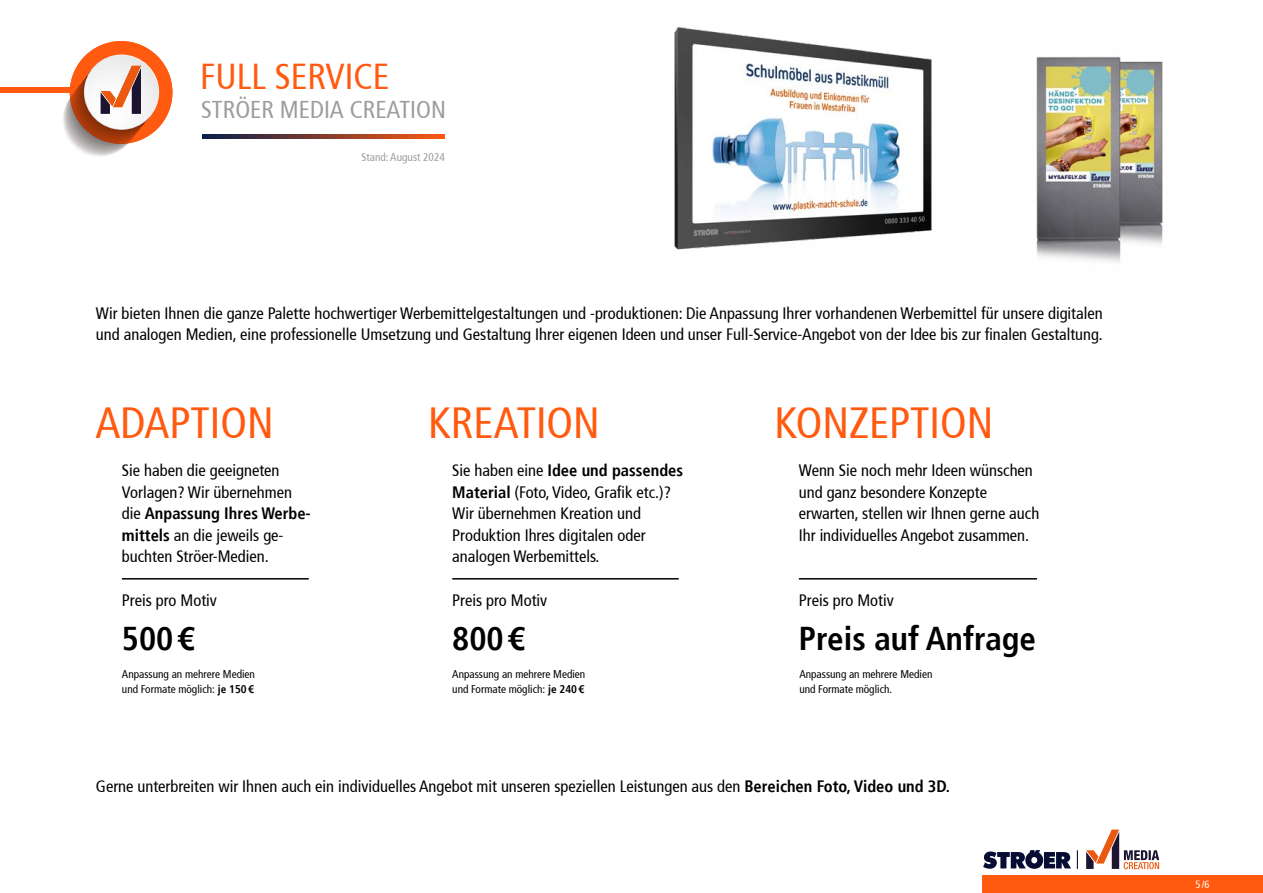
<style>
.page{position:relative;width:1263px;height:893px;background:#fff}
.page>*{position:absolute;margin:0;border:0;box-sizing:border-box;transform-origin:0 0}
.t1{font:condensed 43.5px "Stroeer Frutiger";color:#ff5a10}
.t2{font:condensed 36px "Stroeer Frutiger";color:#ff5a10}
.t3{font:700 condensed 33px "Stroeer Frutiger";color:#000}
.t4{font:condensed 24.3px "Stroeer Frutiger";color:#9d9d9c}
.t5{font:condensed 16.5px/21.5px "Stroeer Frutiger";color:#000}
.t6{font:condensed 11.25px/15.6px "Stroeer Frutiger";color:#000}
.t7{font:condensed 11.25px "Stroeer Frutiger";color:#9d9d9c}
.t8{font:condensed 10.5px "Stroeer Frutiger";color:#fff}
.s1{font-weight:700}
</style>
<div class="page">
<div style="left:0;top:87px;width:72px;height:5px;background:#ff5a10"></div>
<svg style="left:70px;top:41px;width:102px;height:103px;background:#df5010"></svg>
<svg style="left:84px;top:55px;width:75px;height:75px"></svg>
<div style="left:85px;top:55px;width:73px;height:74px;background:#f4f4f4;border-radius:37px"></div>
<svg style="left:100px;top:66px;width:48px;height:51px"></svg>
<svg style="left:203px;top:135px;width:242px;height:3px"></svg>
<hr style="left:122px;top:578px;width:187px;height:2px;background:#000">
<hr style="left:452px;top:578px;width:227px;height:2px;background:#000">
<hr style="left:799px;top:578px;width:238px;height:2px;background:#000">
<img style="left:674px;top:27px;width:258px;height:223px">
<img style="left:1036px;top:56px;width:127px;height:207px">
<div style="left:982px;top:876px;width:281px;height:17px;background:#ff5a10"></div>
<svg style="left:1086px;top:829px;width:73px;height:40px"></svg>
<svg style="left:983px;top:850px;width:95px;height:19px"></svg>
<h2 class="t2" style="left:200px;top:55px;width:191px">FULL SERVICE</h2>
<h3 class="t4" style="left:201px;top:96px;width:246px">STRÖER MEDIA CREATION</h3>
<p class="t7" style="left:362px;top:151px;width:85px">Stand: August 2024</p>
<p class="t5" style="left:96px;top:303px;width:1008px">Wir bieten Ihnen die ganze Palette hochwertiger Werbemittelgestaltungen und -produktionen: Die Anpassung Ihrer vorhandenen Werbemittel für unsere digitalen und analogen Medien, eine professionelle Umsetzung und Gestaltung Ihrer eigenen Ideen und unser Full-Service-Angebot von der Idee bis zur finalen Gestaltung.</p>
<h1 class="t1" style="left:95px;top:398px;width:180px">ADAPTION</h1>
<h1 class="t1" style="left:428px;top:398px;width:173px">KREATION</h1>
<h1 class="t1" style="left:775px;top:398px;width:220px">KONZEPTION</h1>
<p class="t5" style="left:122px;top:460px;width:190px">Sie haben die geeigneten<br>Vorlagen? Wir übernehmen die <span class="s1">Anpassung Ihres Werbe&shy;mittels</span> an die jeweils ge&shy;buchten Ströer-Medien.</p>
<p class="t5" style="left:452px;top:460px;width:232px">Sie haben eine <span class="s1">Idee und passendes<br>Material</span> (Foto, Video, Grafik etc.)?<br>Wir übernehmen Kreation und<br>Produktion Ihres digitalen oder analogen Werbemittels.</p>
<p class="t5" style="left:799px;top:460px;width:242px">Wenn Sie noch mehr Ideen wünschen und ganz besondere Konzepte erwarten, stellen wir Ihnen gerne auch Ihr individuelles Angebot zusammen.</p>
<p class="t5" style="left:122px;top:589px;width:96px">Preis pro Motiv</p>
<p class="t5" style="left:452px;top:589px;width:96px">Preis pro Motiv</p>
<p class="t5" style="left:799px;top:589px;width:96px">Preis pro Motiv</p>
<h3 class="t3" style="left:122px;top:619px;width:74px">500 €</h3>
<h3 class="t3" style="left:452px;top:619px;width:74px">800 €</h3>
<h3 class="t3" style="left:799px;top:619px;width:239px">Preis auf Anfrage</h3>
<p class="t6" style="left:122px;top:666px;width:135px">Anpassung an mehrere Medien und Formate möglich: <span class="s1">je 150 €</span></p>
<p class="t6" style="left:452px;top:666px;width:135px">Anpassung an mehrere Medien und Formate möglich: <span class="s1">je 240 €</span></p>
<p class="t6" style="left:799px;top:666px;width:135px">Anpassung an mehrere Medien und Formate möglich.</p>
<p class="t5" style="left:96px;top:775px;width:855px">Gerne unterbreiten wir Ihnen auch ein individuelles Angebot mit unseren speziellen Leistungen aus den <span class="s1">Bereichen Foto, Video und 3D.</span></p>
<p class="t8" style="left:1195px;top:878px;width:16px">5/6</p>
</div>
